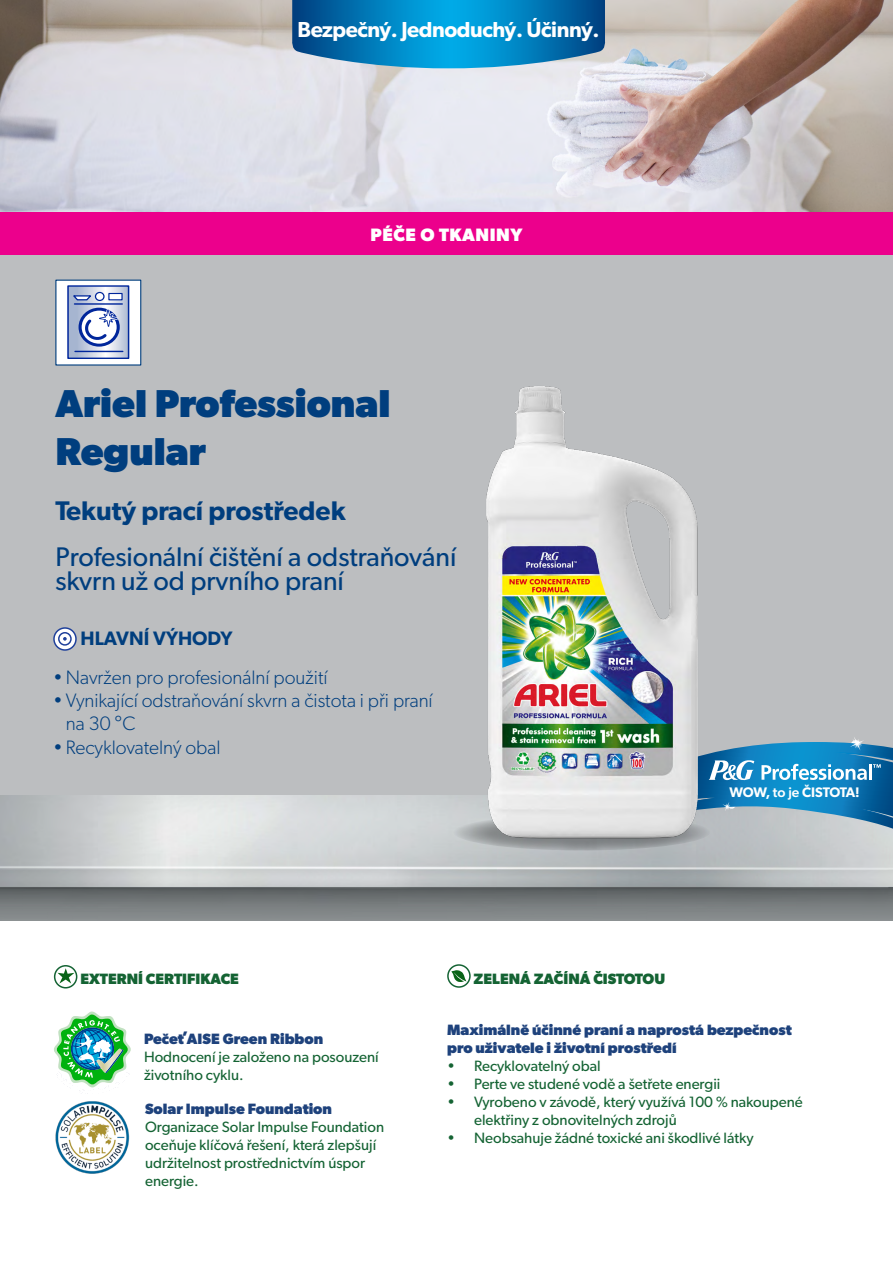
<style>
.page{position:relative;width:893px;height:1263px;background:#fff}
.page>*{position:absolute;margin:0;border:0;box-sizing:border-box;transform-origin:0 0}
.t1{font:700 39px/47.5px "Gibson";color:#003e7e}
.t2{font:27px/24px "Gibson";color:#003e7e}
.t3{font:600 27px "Gibson";color:#003e7e}
.t4{font:600 21.75px "Gibson";letter-spacing:-.02em;color:#fff}
.t5{font:300 19.5px/23.4px "Gibson";color:#003e7e}
.t6{font:600 19.5px "Gibson";color:#003e7e}
.t7{font:700 18px "Gibson";letter-spacing:.03em;color:#fff}
.t8{font:15px/18px "Gibson";color:#146333}
.t9{font:700 15px/18px "Gibson";color:#1e427c}
.t10{font:700 15px "Gibson";color:#146333}
.t11{font:600 13.95px "Gibson";letter-spacing:-.02em;color:#fff}
.s1{font-weight:500}
</style>
<div class="page">
<img style="left:0;top:0;width:893px;height:213px">
<div style="left:0;top:213px;width:893px;height:42px;background:#ec008c"></div>
<img style="left:55px;top:1101px;width:75px;height:73px">
<svg style="left:54px;top:1011px;width:77px;height:83px"></svg>
<div style="left:0;top:255px;width:893px;height:644px;background:#bcbec0"></div>
<img style="left:0;top:795px;width:893px;height:125px">
<svg style="left:767px;top:737px;width:126px;height:92px"></svg>
<img style="left:416px;top:386px;width:351px;height:462px">
<div style="left:56px;top:280px;width:85px;height:85px;background:#fff"></div>
<svg style="left:67px;top:285px;width:63px;height:74px"></svg>
<hr style="left:75px;top:303px;width:47px;height:2px;background:#00269b">
<svg style="left:292px;top:0;width:314px;height:69px;background:#1686bf"></svg>
<svg style="left:448px;top:965px;width:22px;height:22px"></svg>
<div style="left:447px;top:964px;width:24px;height:24px;border:2px solid #146333;border-radius:50%"></div>
<svg style="left:451px;top:970px;width:16px;height:12px"></svg>
<svg style="left:55px;top:966px;width:22px;height:22px"></svg>
<div style="left:54px;top:965px;width:23px;height:23px;border:2px solid #146333;border-radius:50%"></div>
<svg style="left:58px;top:968px;width:17px;height:15px"></svg>
<svg style="left:54px;top:628px;width:22px;height:22px"></svg>
<div style="left:59px;top:633px;width:12px;height:12px;background:#fff;border-radius:50%"></div>
<div style="left:58px;top:632px;width:14px;height:14px;border:2px solid #20419b;border-radius:50%"></div>
<svg style="left:63px;top:637px;width:4px;height:4px"></svg>
<div style="left:53px;top:627px;width:24px;height:24px;border:2px solid #20419b;border-radius:50%"></div>
<h3 class="t4" style="left:298px;top:17px;width:303px">Bezpečný. Jednoduchý. Účinný.</h3>
<p class="t7" style="left:371px;top:224px;width:153px">PÉČE O TKANINY</p>
<h1 class="t1" style="left:55px;top:379px;width:337px">Ariel Professional<br>Regular</h1>
<h2 class="t3" style="left:55px;top:495px;width:292px">Tekutý prací prostředek</h2>
<h2 class="t2" style="left:55px;top:544px;width:403px">Profesionální čištění a odstraňování skvrn už od prvního praní</h2>
<h3 class="t6" style="left:81px;top:627px;width:154px">HLAVNÍ VÝHODY</h3>
<h3 class="t5" style="left:53px;top:665px;width:276px">• Navržen pro profesionální použití</h3>
<h3 class="t5" style="left:66px;top:688px;width:368px;text-indent:-13px">• Vynikající odstraňování skvrn a čistota i při praní na 30 °C</h3>
<h3 class="t5" style="left:53px;top:735px;width:169px">• Recyklovatelný obal</h3>
<p class="t11" style="left:729px;top:784px;width:132px">WOW, <span class="s1">to je</span> ČISTOTA!</p>
<p class="t10" style="left:80px;top:970px;width:160px">EXTERNÍ CERTIFIKACE</p>
<p class="t9" style="left:144px;top:1029px;width:181px">Pečeť AISE Green Ribbon</p>
<p class="t8" style="left:144px;top:1047px;width:236px">Hodnocení je založeno na posouzení životního cyklu.</p>
<p class="t9" style="left:145px;top:1099px;width:189px">Solar Impulse Foundation</p>
<p class="t8" style="left:145px;top:1117px;width:241px">Organizace Solar Impulse Foundation oceňuje klíčová řešení, která zlepšují udržitelnost prostřednictvím úspor energie.</p>
<p class="t10" style="left:474px;top:969px;width:193px">ZELENÁ ZAČÍNÁ ČISTOTOU</p>
<p class="t9" style="left:447px;top:1021px;width:346px">Maximálně účinné praní a naprostá bezpečnost pro uživatele i životní prostředí</p>
<p class="t8" style="left:447px;top:1057px;width:155px">• Recyklovatelný obal</p>
<p class="t8" style="left:447px;top:1075px;width:275px">• Perte ve studené vodě a šetřete energii</p>
<p class="t8" style="left:474px;top:1093px;width:330px;text-indent:-27px">• Vyrobeno v závodě, který využívá 100 % nakoupené elektřiny z obnovitelných zdrojů</p>
<p class="t8" style="left:447px;top:1129px;width:308px">• Neobsahuje žádné toxické ani škodlivé látky</p>
</div>
